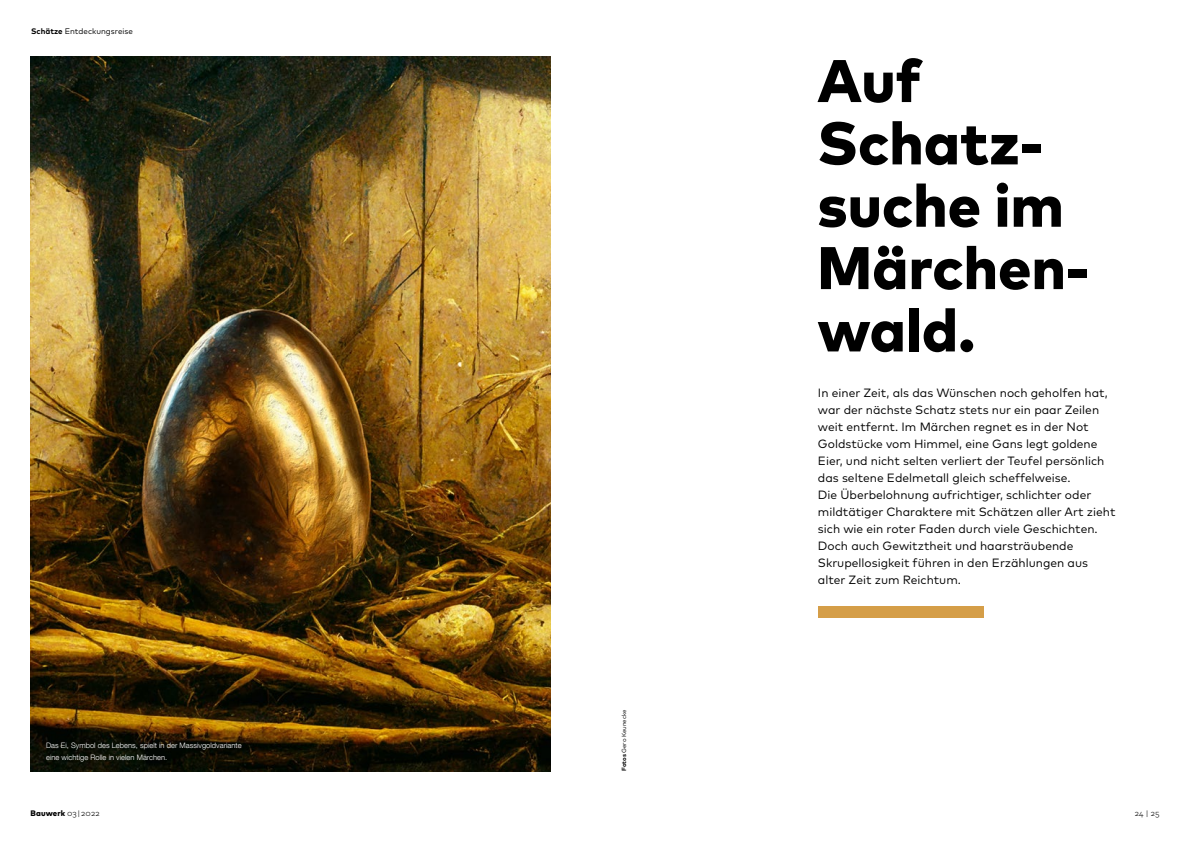
<style>
.page{position:relative;width:1191px;height:842px;background:#fff}
.page>*{position:absolute;margin:0;border:0;box-sizing:border-box;transform-origin:0 0}
.t1{font:800 60px/62.3px "Mark Pro";color:#000}
.t2{font:12px/17px "Mark Pro";color:#000}
.t3{font:8px "Mark Pro";color:#000}
.t4{font:800 8px "Mark Pro";letter-spacing:.01em;color:#000}
.t5{font:300 8px "Mark Pro";color:#000}
.t6{font:300 7.5px/11.3px "Helvetica Neue LT Com";letter-spacing:.005em;color:#fff}
.t7{font:6px "Mark Pro";color:#000}
.s1{font-weight:700}
.s2{font-weight:300}
</style>
<div class="page">
<img style="left:31px;top:57px;width:519px;height:714px">
<div style="left:818px;top:607px;width:165px;height:11px;background:#d59e48"></div>
<p class="t3" style="left:31px;top:25px;width:103px"><span class="s1">Schätze</span> Entdeckungsreise</p>
<p class="t6" style="left:46px;top:740px;width:197px">Das Ei, Symbol des Lebens, spielt in der Massivgoldvariante eine wichtige Rolle in vielen Märchen.</p>
<p class="t7" style="left:619px;top:771px;width:63px;rotate:-90deg"><span class="s1">Fotos</span> Gero Keunecke</p>
<h1 class="t1" style="left:817px;top:45px;width:274px">Auf<br>Schatz&shy;suche im<br>Märchen&shy;wald.</h1>
<p class="t2" style="left:818px;top:383px;width:299px">In einer Zeit, als das Wünschen noch geholfen hat, war der nächste Schatz stets nur ein paar Zeilen weit entfernt. Im Märchen regnet es in der Not Goldstücke vom Himmel, eine Gans legt goldene Eier, und nicht selten verliert der Teufel persönlich das seltene Edelmetall gleich scheffelweise.<br>Die Überbelohnung aufrichtiger, schlichter oder mildtätiger Charaktere mit Schätzen aller Art zieht sich wie ein roter Faden durch viele Geschichten.<br>Doch auch Gewitztheit und haarsträubende Skrupellosigkeit führen in den Erzählungen aus alter Zeit zum Reichtum.</p>
<p class="t4" style="left:31px;top:807px;width:70px">Bauwerk <span class="s2">03 | 2022</span></p>
<p class="t5" style="left:1134px;top:808px;width:27px">24 | 25</p>
</div>
